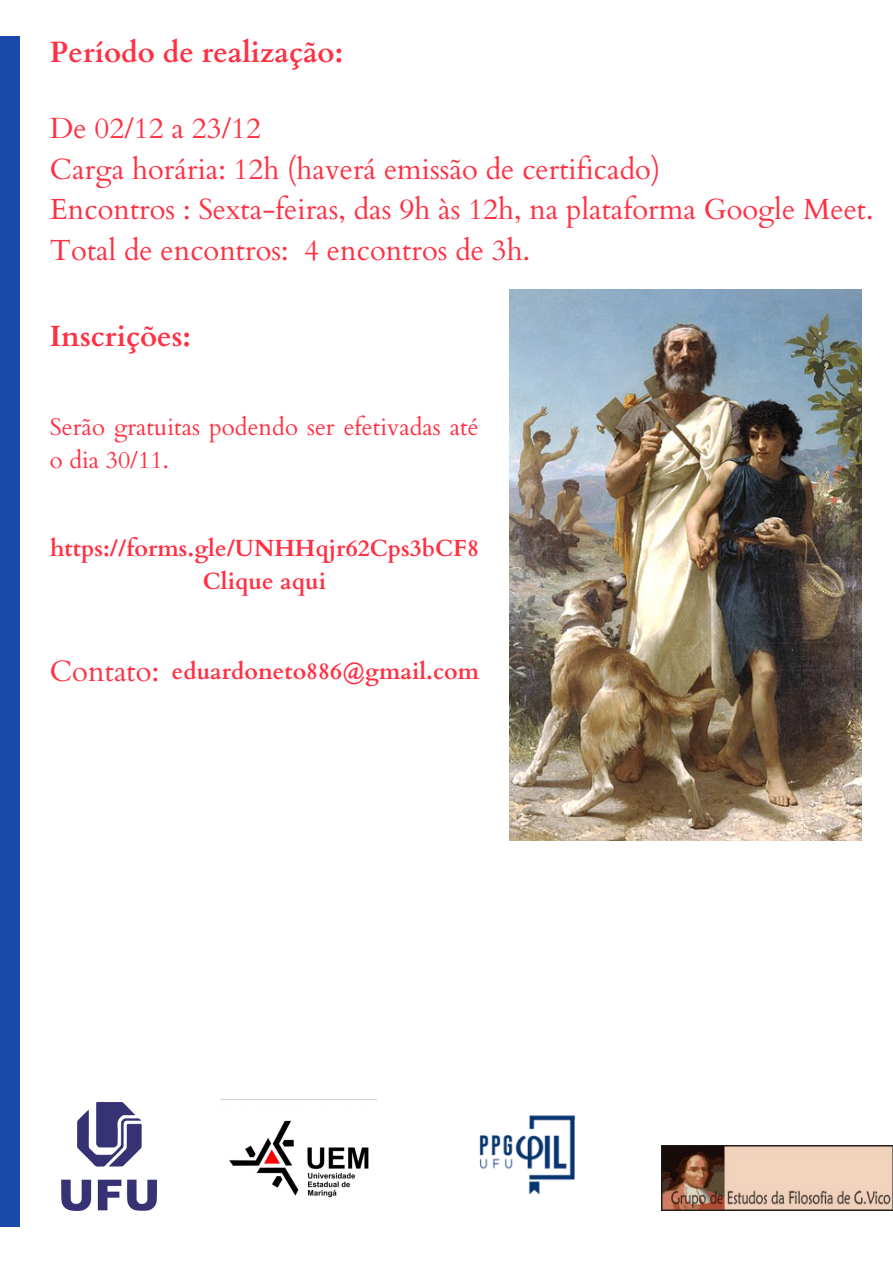
<style>
.page{position:relative;width:893px;height:1263px;background:#fff}
.page>*{position:absolute;margin:0;border:0;box-sizing:border-box;transform-origin:0 0}
.t1{font:700 29.25px "Cardo";color:#ff3043}
.t2{font:29.1px/40.5px "Cardo";color:#ff3043}
.t3{font:24px/33.2px "Cardo";color:#ff3043}
.t4{font:700 23.4px/32.6px "Cardo";color:#ff3043;text-align:center}
.t5{font:700 23.25px "Cardo";color:#ff3043}
.s1{font-weight:400;font-size:29.25px}
</style>
<div class="page">
<div style="left:0;top:36px;width:20px;height:1191px;background:#1b48ab"></div>
<img style="left:509px;top:289px;width:352px;height:552px">
<img style="left:61px;top:1102px;width:95px;height:109px">
<img style="left:229px;top:1120px;width:140px;height:78px">
<img style="left:479px;top:1115px;width:97px;height:80px">
<img style="left:661px;top:1145px;width:232px;height:66px">
<p class="t1" style="left:50px;top:34px;width:295px">Período de realização:</p>
<p class="t2" style="left:50px;top:109px;width:825px">De 02/12 a 23/12<br>Carga horária: 12h (haverá emissão de certificado)<br>Encontros : Sexta-feiras, das 9h às 12h, na plataforma Google Meet.<br>Total de encontros: 4 encontros de 3h.</p>
<p class="t1" style="left:50px;top:317px;width:143px">Inscrições:</p>
<p class="t3" style="left:50px;top:411px;width:430px">Serão gratuitas podendo ser efetivadas até o dia 30/11.</p>
<p class="t4" style="left:50px;top:532px;width:430px">https://forms.gle/UNHHqjr62Cps3bCF8<br>Clique aqui</p>
<p class="t5" style="left:50px;top:656px;width:431px"><span class="s1">Contato:</span> eduardoneto886@gmail.com</p>
</div>
